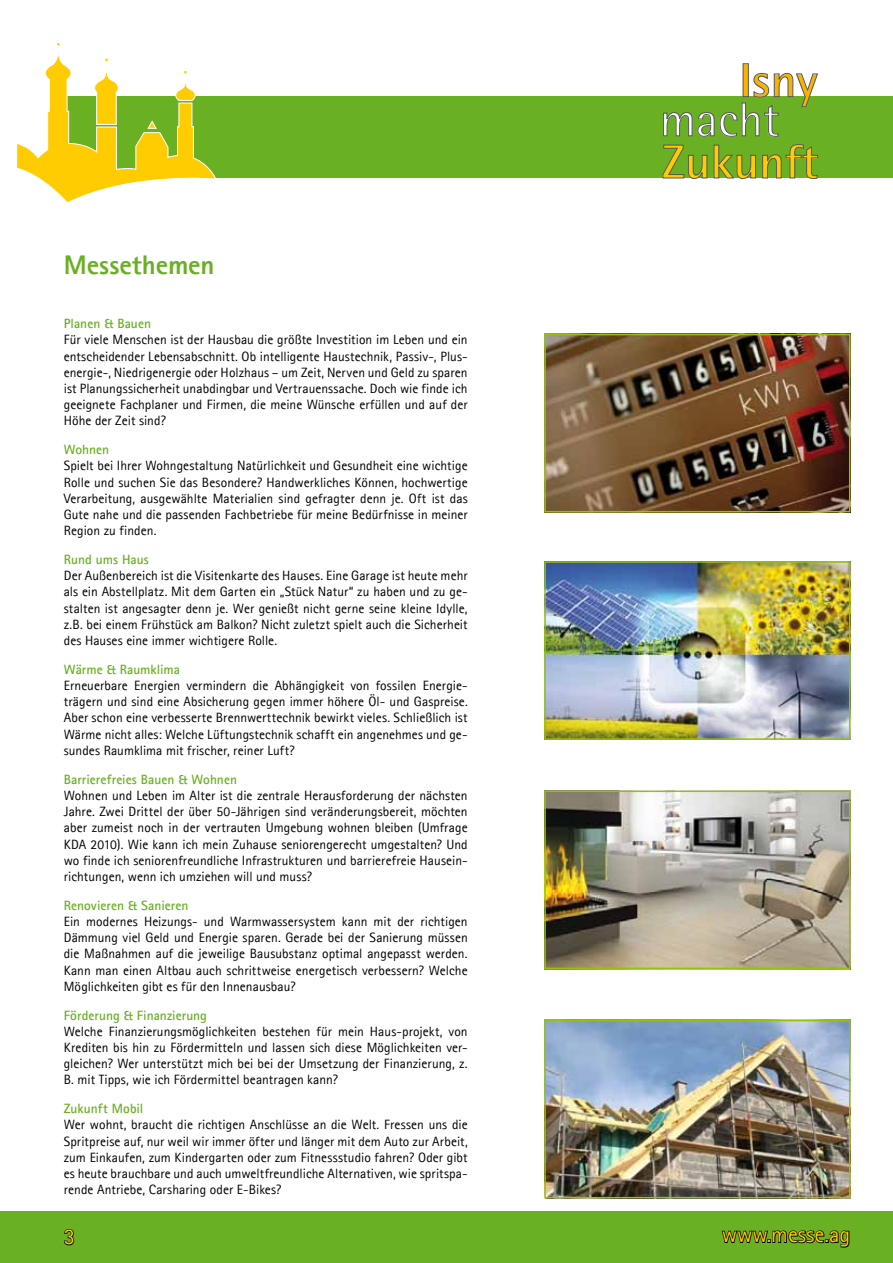
<style>
.page{position:relative;width:893px;height:1263px;background:#fff}
.page>*{position:absolute;margin:0;border:0;box-sizing:border-box;transform-origin:0 0}
.t1{font:700 47.7px "Agfa Rotis Semisans";color:#fecc00}
.t2{font:47.7px "Agfa Rotis Semisans";color:#fff}
.t3{font:700 47.7px "Agfa Rotis Semisans";color:#f9b200}
.t4{font:800 27px "Agfa Rotis Sans Serif";color:#6ab023}
.t5{font:22.5px "Agfa Rotis Sans Serif";color:#fecc00}
.t6{font:13.5px/16.2px "Agfa Rotis Sans Serif";letter-spacing:.005em;color:#000;text-align:justify}
.t7{font:700 13.5px "Agfa Rotis Sans Serif";color:#6ab023}
</style>
<div class="page">
<div style="left:52px;top:97px;width:841px;height:81px;background:#6ab023"></div>
<div style="left:0;top:1211px;width:893px;height:52px;background:#6ab023"></div>
<div style="left:743px;top:63px;width:6px;height:34px;border:1px solid #58585a"></div>
<svg style="left:662px;top:144px;width:94px;height:35px"></svg>
<svg style="left:762px;top:144px;width:56px;height:35px"></svg>
<svg style="left:663px;top:73px;width:155px;height:64px"></svg>
<svg style="left:16px;top:43px;width:201px;height:160px"></svg>
<svg style="left:721px;top:1230px;width:129px;height:18px"></svg>
<svg style="left:64px;top:1229px;width:11px;height:17px"></svg>
<img style="left:547px;top:564px;width:300px;height:173px">
<div style="left:544px;top:561px;width:306px;height:179px;border:2px solid #97bf0d"></div>
<img style="left:547px;top:793px;width:300px;height:173px">
<div style="left:544px;top:790px;width:306px;height:179px;border:2px solid #97bf0d"></div>
<img style="left:547px;top:337px;width:300px;height:172px">
<div style="left:544px;top:334px;width:306px;height:178px;border:2px solid #97bf0d"></div>
<img style="left:547px;top:1023px;width:300px;height:172px">
<div style="left:544px;top:1020px;width:306px;height:178px;border:2px solid #97bf0d"></div>
<h2 class="t4" style="left:64px;top:247px;width:152px">Messethemen</h2>
<p class="t7" style="left:64px;top:315px;width:89px">Planen &amp; Bauen</p>
<p class="t6" style="left:64px;top:332px;width:405px">Für viele Menschen ist der Hausbau die größte Investition im Leben und ein entscheidender Lebensabschnitt. Ob intelligente Haustechnik, Passiv-, Plus&shy;energie-, Niedrigenergie oder Holzhaus – um Zeit, Nerven und Geld zu sparen ist Planungssicherheit unabdingbar und Vertrauenssache. Doch wie finde ich geeignete Fachplaner und Firmen, die meine Wünsche erfüllen und auf der Höhe der Zeit sind?</p>
<p class="t7" style="left:64px;top:441px;width:47px">Wohnen</p>
<p class="t6" style="left:64px;top:458px;width:405px">Spielt bei Ihrer Wohngestaltung Natürlichkeit und Gesundheit eine wichtige Rolle und suchen Sie das Besondere? Handwerkliches Können, hochwertige Verarbeitung, ausgewählte Materialien sind gefragter denn je. Oft ist das Gute nahe und die passenden Fachbetriebe für meine Bedürfnisse in meiner Region zu finden.</p>
<p class="t7" style="left:64px;top:551px;width:87px">Rund ums Haus</p>
<p class="t6" style="left:64px;top:567px;width:405px">Der Außenbereich ist die Visitenkarte des Hauses. Eine Garage ist heute mehr als ein Abstellplatz. Mit dem Garten ein „Stück Natur“ zu haben und zu ge&shy;stalten ist angesagter denn je. Wer genießt nicht gerne seine kleine Idylle, z.B. bei einem Frühstück am Balkon? Nicht zuletzt spielt auch die Sicherheit des Hauses eine immer wichtigere Rolle.</p>
<p class="t7" style="left:64px;top:661px;width:118px">Wärme &amp; Raumklima</p>
<p class="t6" style="left:64px;top:677px;width:405px">Erneuerbare Energien vermindern die Abhängigkeit von fossilen Energie&shy;trägern und sind eine Absicherung gegen immer höhere Öl- und Gaspreise.<br>Aber schon eine verbesserte Brennwerttechnik bewirkt vieles. Schließlich ist Wärme nicht alles: Welche Lüftungstechnik schafft ein angenehmes und ge&shy;sundes Raumklima mit frischer, reiner Luft?</p>
<p class="t7" style="left:64px;top:770px;width:175px">Barrierefreies Bauen &amp; Wohnen</p>
<p class="t6" style="left:64px;top:787px;width:405px">Wohnen und Leben im Alter ist die zentrale Herausforderung der nächsten Jahre. Zwei Drittel der über 50-Jährigen sind veränderungsbereit, möchten aber zumeist noch in der vertrauten Umgebung wohnen bleiben (Umfrage KDA 2010). Wie kann ich mein Zuhause seniorengerecht umgestalten? Und wo finde ich seniorenfreundliche Infrastrukturen und barrierefreie Hausein&shy;richtungen, wenn ich umziehen will und muss?</p>
<p class="t7" style="left:64px;top:896px;width:126px">Renovieren &amp; Sanieren</p>
<p class="t6" style="left:64px;top:913px;width:405px">Ein modernes Heizungs- und Warmwassersystem kann mit der richtigen Dämmung viel Geld und Energie sparen. Gerade bei der Sanierung müssen die Maßnahmen auf die jeweilige Bausubstanz optimal angepasst werden.<br>Kann man einen Altbau auch schrittweise energetisch verbessern? Welche Möglichkeiten gibt es für den Innenausbau?</p>
<p class="t7" style="left:64px;top:1006px;width:145px">Förderung &amp; Finanzierung</p>
<p class="t6" style="left:64px;top:1023px;width:405px">Welche Finanzierungsmöglichkeiten bestehen für mein Haus-projekt, von Krediten bis hin zu Fördermitteln und lassen sich diese Möglichkeiten ver&shy;gleichen? Wer unterstützt mich bei bei der Umsetzung der Finanzierung, z.<br>B. mit Tipps, wie ich Fördermittel beantragen kann?</p>
<p class="t7" style="left:64px;top:1100px;width:81px">Zukunft Mobil</p>
<p class="t6" style="left:64px;top:1116px;width:405px">Wer wohnt, braucht die richtigen Anschlüsse an die Welt. Fressen uns die Spritpreise auf, nur weil wir immer öfter und länger mit dem Auto zur Arbeit, zum Einkaufen, zum Kindergarten oder zum Fitnessstudio fahren? Oder gibt es heute brauchbare und auch umweltfreundliche Alternativen, wie spritspa&shy;rende Antriebe, Carsharing oder E-Bikes?</p>
<h1 class="t3" style="left:739px;top:51px;width:80px">Isny</h1>
<h1 class="t1" style="left:662px;top:133px;width:158px">Zukunft</h1>
<h1 class="t2" style="left:660px;top:92px;width:121px">macht</h1>
<h3 class="t5" style="left:64px;top:1223px;width:13px">3</h3>
<h3 class="t5" style="left:722px;top:1221px;width:130px">www.messe.ag</h3>
</div>
